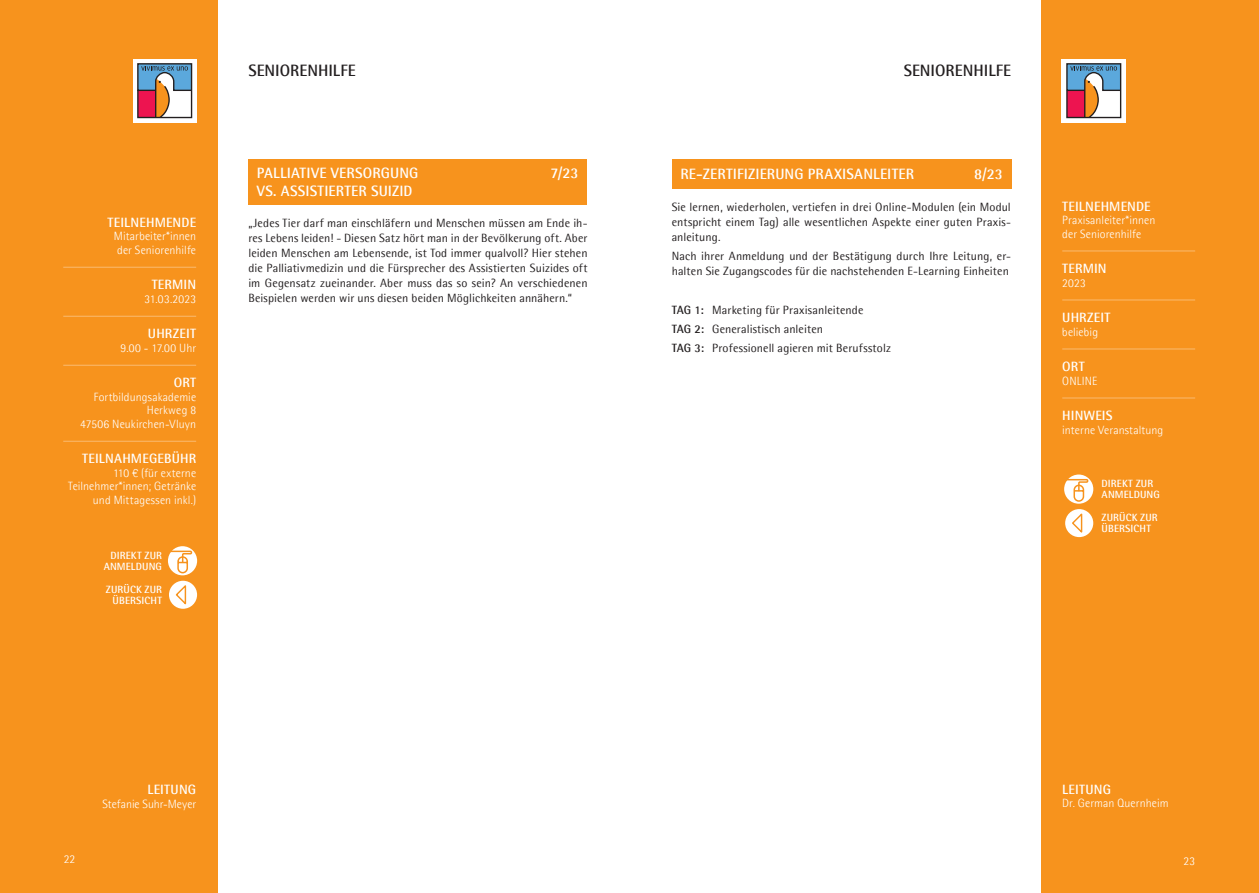
<style>
.page{position:relative;width:1259px;height:893px;background:#fff}
.page>*{position:absolute;margin:0;border:0;box-sizing:border-box;transform-origin:0 0}
.t1{font:700 16.5px "Agfa Rotis Semisans";color:#231f20}
.t2{font:700 15px "Agfa Rotis Semisans";letter-spacing:.005em;color:#fff}
.t3{font:700 13.5px "Agfa Rotis Semisans";letter-spacing:.01em;color:#fff}
.t4{font:12px/15px "Agfa Rotis Semisans";letter-spacing:.01em;color:#231f20;text-align:justify}
.t5{font:300 12px/13.5px "Agfa Rotis Semisans";letter-spacing:.005em;color:#fff}
.t6{font:700 10.5px/10.5px "Agfa Rotis Semisans";letter-spacing:.01em;color:#fff}
.s1{font-weight:700}
</style>
<div class="page">
<div style="left:0;top:0;width:218px;height:893px;background:#f7931d"></div>
<div style="left:133px;top:59px;width:63px;height:63px;background:#fff"></div>
<svg style="left:137px;top:63px;width:56px;height:56px"></svg>
<div style="left:1041px;top:0;width:218px;height:893px;background:#f7931d"></div>
<div style="left:1061px;top:59px;width:64px;height:63px;background:#fff"></div>
<svg style="left:1066px;top:63px;width:56px;height:56px"></svg>
<hr style="left:63px;top:267px;width:133px;height:1px;background:#fff">
<hr style="left:63px;top:316px;width:133px;height:1px;background:#fff">
<hr style="left:63px;top:365px;width:133px;height:1px;background:#fff">
<hr style="left:63px;top:441px;width:133px;height:1px;background:#fff">
<div style="left:248px;top:159px;width:339px;height:46px;background:#f7931d"></div>
<hr style="left:1062px;top:250px;width:133px;height:1px;background:#fff">
<hr style="left:1062px;top:299px;width:133px;height:1px;background:#fff">
<hr style="left:1062px;top:348px;width:133px;height:1px;background:#fff">
<hr style="left:1062px;top:397px;width:133px;height:1px;background:#fff">
<div style="left:672px;top:159px;width:339px;height:30px;background:#f7931d"></div>
<svg style="left:1064px;top:474px;width:29px;height:30px"></svg>
<svg style="left:1064px;top:478px;width:25px;height:24px"></svg>
<div style="left:1065px;top:509px;width:28px;height:28px;background:#fff;border-radius:50%"></div>
<svg style="left:1070px;top:511px;width:13px;height:23px"></svg>
<div style="left:168px;top:546px;width:29px;height:29px;background:#fff;border-radius:50%"></div>
<svg style="left:168px;top:550px;width:25px;height:24px"></svg>
<div style="left:169px;top:581px;width:28px;height:28px;background:#fff;border-radius:50%"></div>
<svg style="left:174px;top:582px;width:13px;height:24px"></svg>
<p class="t3" style="left:108px;top:214px;width:90px">TEILNEHMENDE</p>
<p class="t5" style="left:114px;top:230px;width:84px">Mitarbeiter*innen der Seniorenhilfe</p>
<p class="t3" style="left:152px;top:277px;width:46px">TERMIN</p>
<p class="t5" style="left:144px;top:292px;width:53px">31.03.2023</p>
<p class="t3" style="left:148px;top:326px;width:50px">UHRZEIT</p>
<p class="t5" style="left:120px;top:341px;width:77px">9.00 - 17.00 Uhr</p>
<p class="t3" style="left:174px;top:375px;width:24px">ORT</p>
<p class="t5" style="left:80px;top:390px;width:117px;text-align:right">Fortbildungsakademie<br>Herkweg 8<br>47506 Neukirchen-Vluyn</p>
<p class="t3" style="left:82px;top:451px;width:115px">TEILNAHMEGEBÜHR</p>
<p class="t5" style="left:68px;top:466px;width:129px;text-align:right">110 € (für externe<br>Teilnehmer*innen; Getränke und Mittagessen inkl.)</p>
<p class="t6" style="left:104px;top:550px;width:60px;text-align:right">DIREKT ZUR<br>ANMELDUNG</p>
<p class="t6" style="left:106px;top:584px;width:58px;text-align:right">ZURÜCK ZUR<br>ÜBERSICHT</p>
<h1 class="t1" style="left:248px;top:60px;width:109px">SENIORENHILFE</h1>
<p class="t2" style="left:257px;top:164px;width:163px">PALLIATIVE VERSORGUNG</p>
<p class="t2" style="left:550px;top:164px;width:29px">7/23</p>
<p class="t2" style="left:257px;top:182px;width:157px">VS. ASSISTIERTER SUIZID</p>
<p class="t4" style="left:248px;top:215px;width:341px">„Jedes Tier darf man einschläfern und Menschen müssen am Ende ih&shy;res Lebens leiden! - Diesen Satz hört man in der Bevölkerung oft. Aber leiden Menschen am Lebensende, ist Tod immer qualvoll? Hier stehen die Palliativmedizin und die Fürsprecher des Assistierten Suizides oft im Gegensatz zueinander. Aber muss das so sein? An verschiedenen Beispielen werden wir uns diesen beiden Möglichkeiten annähern.“</p>
<p class="t3" style="left:147px;top:781px;width:50px">LEITUNG</p>
<p class="t5" style="left:103px;top:797px;width:95px">Stefanie Suhr-Meyer</p>
<h1 class="t1" style="left:903px;top:60px;width:109px">SENIORENHILFE</h1>
<p class="t2" style="left:680px;top:165px;width:235px">RE-ZERTIFIZIERUNG PRAXISANLEITER</p>
<p class="t2" style="left:974px;top:165px;width:30px">8/23</p>
<p class="t4" style="left:671px;top:199px;width:341px">Sie lernen, wiederholen, vertiefen in drei Online-Modulen (ein Modul entspricht einem Tag) alle wesentlichen Aspekte einer guten Praxis&shy;anleitung.</p>
<p class="t4" style="left:671px;top:248px;width:341px">Nach ihrer Anmeldung und der Bestätigung durch Ihre Leitung, er&shy;halten Sie Zugangscodes für die nachstehenden E-Learning Einheiten</p>
<p class="t4" style="left:671px;top:300px;width:221px;line-height:19.2px;text-align:left"><span class="s1">TAG 1:</span> Marketing für Praxisanleitende<br><span class="s1">TAG 2:</span> Generalistisch anleiten<br><span class="s1">TAG 3:</span> Professionell agieren mit Berufsstolz</p>
<p class="t3" style="left:1062px;top:198px;width:90px">TEILNEHMENDE</p>
<p class="t5" style="left:1062px;top:213px;width:95px">Praxisanleiter*innen der Seniorenhilfe</p>
<p class="t3" style="left:1062px;top:260px;width:46px">TERMIN</p>
<p class="t5" style="left:1062px;top:276px;width:25px">2023</p>
<p class="t3" style="left:1062px;top:309px;width:50px">UHRZEIT</p>
<p class="t5" style="left:1062px;top:325px;width:37px">beliebig</p>
<p class="t3" style="left:1062px;top:358px;width:24px">ORT</p>
<p class="t5" style="left:1062px;top:374px;width:37px">ONLINE</p>
<p class="t3" style="left:1062px;top:407px;width:52px">HINWEIS</p>
<p class="t5" style="left:1062px;top:423px;width:103px">interne Veranstaltung</p>
<p class="t6" style="left:1101px;top:479px;width:60px">DIREKT ZUR<br>ANMELDUNG</p>
<p class="t6" style="left:1101px;top:513px;width:58px">ZURÜCK ZUR<br>ÜBERSICHT</p>
<p class="t3" style="left:1062px;top:781px;width:50px">LEITUNG</p>
<p class="t5" style="left:1062px;top:796px;width:108px">Dr. German Quernheim</p>
<p class="t5" style="left:64px;top:852px;width:13px">22</p>
<p class="t5" style="left:1183px;top:854px;width:13px">23</p>
</div>
